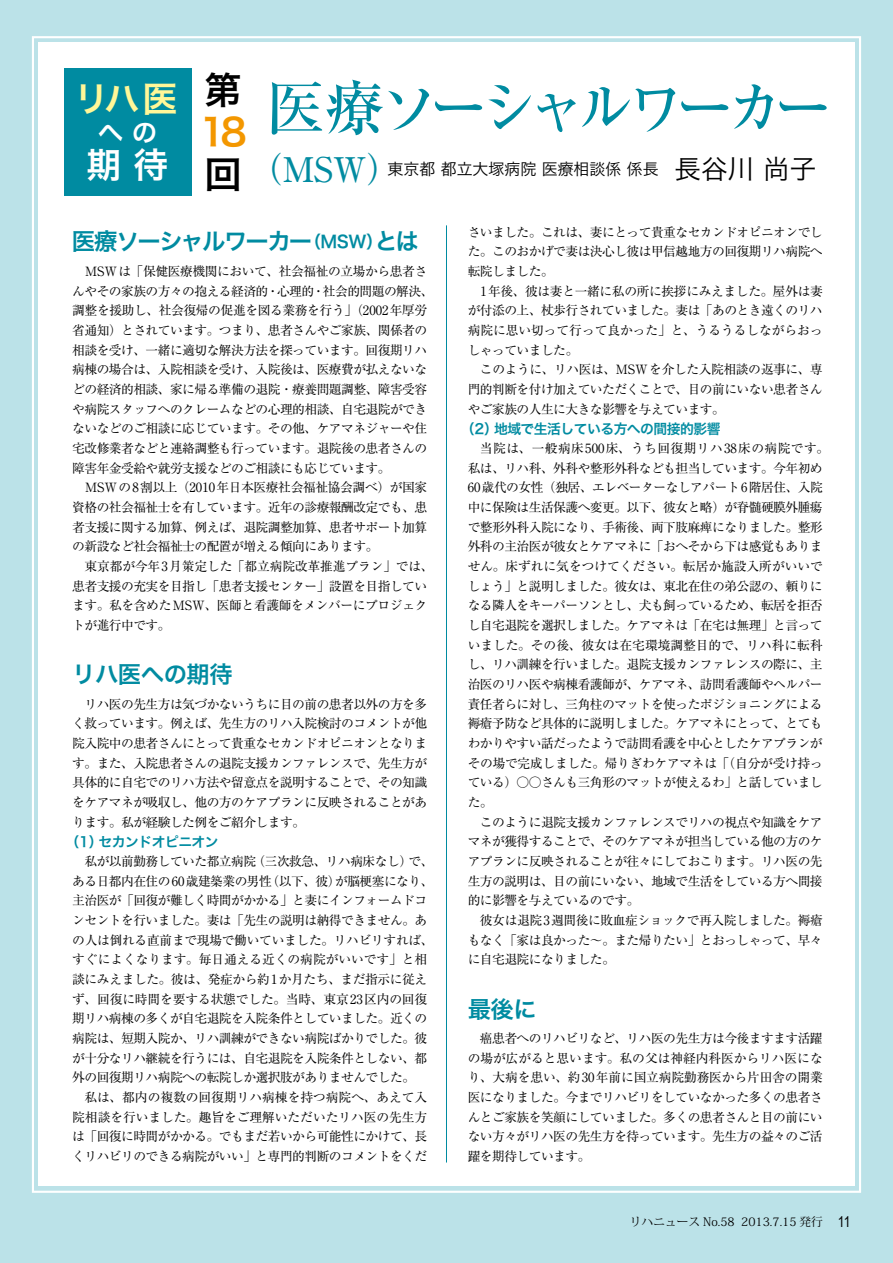
<style>
.page{position:relative;width:893px;height:1263px;background:#bbe2e8}
.page>*{position:absolute;margin:0;border:0;box-sizing:border-box;transform-origin:0 0}
.t1{font:500 59.55px "Ryumin Pro";letter-spacing:-.17em;color:#008ba1}
.t2{font:37.2px "Hira Kaku Pro W6";color:#000}
.t3{font:37.2px "Hira Kaku Pro W6";color:#f39700}
.t4{font:35.1px "Hira Kaku Pro W6";color:#fff798}
.t5{font:35.1px "Hira Kaku Pro W6";color:#fff}
.t6{font:25.5px "Hira Kaku Pro W6";color:#fff}
.t7{font:23.4px "Hira Kaku Pro W6";letter-spacing:-.065em;color:#008ba1}
.t8{font:23.4px "Hira Kaku Pro W6";letter-spacing:-.025em;color:#008ba1}
.t9{font:15.9px "Hira Kaku Pro W3";color:#000}
.t10{font:13.8px "Hira Kaku Pro W6";letter-spacing:-.04em;color:#008ba1}
.t11{font:12.75px/19.6px "Ryumin Pro";letter-spacing:-.04em;color:#000;text-align:justify}
.t12{font:11.7px "Koz Min Pro";color:#000}
.s1{font-family:"Ryumin Pro";font-weight:500;font-size:34.05px;color:#008ba1}
.s2{font-size:26.55px}
.s3{font-size:16.95px}
.s4{font-family:"Arial Narrow";font-size:14.85px}
</style>
<div class="page">
<div style="left:32px;top:36px;width:829px;height:1157px;background:#fff"></div>
<div style="left:64px;top:68px;width:127px;height:127px;background:#008ba1"></div>
<hr style="left:446px;top:225px;width:1px;height:937px;background:#008ba1">
<h3 class="t4" style="left:74px;top:67px;width:105px">リハ医</h3>
<h3 class="t6" style="left:98px;top:109px;width:61px">への</h3>
<h3 class="t5" style="left:87px;top:133px;width:83px">期待</h3>
<h2 class="t2" style="left:205px;top:56px;width:37px">第</h2>
<h2 class="t3" style="left:200px;top:98px;width:49px">18</h2>
<h2 class="t2" style="left:205px;top:140px;width:36px">回</h2>
<h1 class="t1" style="left:266px;top:61px;width:569px">医療ソーシャルワーカー</h1>
<p class="t9" style="left:249px;top:155px;width:569px"><span class="s1">（MSW）</span>東京都都立大塚病院医療相談係係長　<span class="s2">長谷川尚子</span></p>
<h3 class="t7" style="left:72px;top:220px;width:349px">医療ソーシャルワーカー<span class="s3">（MSW）</span>とは</h3>
<p class="t11" style="left:72px;top:260px;width:363px;text-align:left;text-indent:13px">MSWは「保健医療機関において、社会福祉の立場から患者さんやその家族の方々の抱える経済的・心理的・社会的問題の解決、調整を援助し、社会復帰の促進を図る業務を行う」（2002年厚労省通知）とされています。つまり、患者さんやご家族、関係者の相談を受け、一緒に適切な解決方法を探っています。回復期リハ病棟の場合は、入院相談を受け、入院後は、医療費が払えないなどの経済的相談、家に帰る準備の退院・療養問題調整、障害受容や病院スタッフへのクレームなどの心理的相談、自宅退院ができないなどのご相談に応じています。その他、ケアマネジャーや住宅改修業者などと連絡調整も行っています。退院後の患者さんの障害年金受給や就労支援などのご相談にも応じています。</p>
<p class="t11" style="left:72px;top:477px;width:356px;text-indent:13px">MSWの8割以上（2010年日本医療社会福祉協会調べ）が国家資格の社会福祉士を有しています。近年の診療報酬改定でも、患者支援に関する加算、例えば、退院調整加算、患者サポート加算の新設など社会福祉士の配置が増える傾向にあります。</p>
<p class="t11" style="left:72px;top:555px;width:363px;text-align:left;text-indent:12px">東京都が今年3月策定した「都立病院改革推進プラン」では、患者支援の充実を目指し「患者支援センター」設置を目指しています。私を含めたMSW、医師と看護師をメンバーにプロジェクトが進行中です。</p>
<h3 class="t8" style="left:72px;top:653px;width:162px">リハ医への期待</h3>
<p class="t11" style="left:72px;top:693px;width:356px;text-indent:12px">リハ医の先生方は気づかないうちに目の前の患者以外の方を多く救っています。例えば、先生方のリハ入院検討のコメントが他院入院中の患者さんにとって貴重なセカンドオピニオンとなります。また、入院患者さんの退院支援カンファレンスで、先生方が具体的に自宅でのリハ方法や留意点を説明することで、その知識をケアマネが吸収し、他の方のケアプランに反映されることがあります。私が経験した例をご紹介します。</p>
<p class="t10" style="left:65px;top:829px;width:155px">（1）セカンドオピニオン</p>
<p class="t11" style="left:72px;top:850px;width:363px;text-align:left;text-indent:12px">私が以前勤務していた都立病院（三次救急、リハ病床なし）で、ある日都内在住の60歳建築業の男性（以下、彼）が脳梗塞になり、主治医が「回復が難しく時間がかかる」と妻にインフォームドコンセントを行いました。妻は「先生の説明は納得できません。あの人は倒れる直前まで現場で働いていました。リハビリすれば、すぐによくなります。毎日通える近くの病院がいいです」と相談にみえました。彼は、発症から約1か月たち、まだ指示に従えず、回復に時間を要する状態でした。当時、東京23区内の回復期リハ病棟の多くが自宅退院を入院条件としていました。近くの病院は、短期入院か、リハ訓練ができない病院ばかりでした。彼が十分なリハ継続を行うには、自宅退院を入院条件としない、都外の回復期リハ病院への転院しか選択肢がありませんでした。</p>
<p class="t11" style="left:72px;top:1086px;width:356px;text-indent:12px">私は、都内の複数の回復期リハ病棟を持つ病院へ、あえて入院相談を行いました。趣旨をご理解いただいたリハ医の先生方は「回復に時間がかかる。でもまだ若いから可能性にかけて、長くリハビリのできる病院がいい」と専門的判断のコメントをくだ</p>
<p class="t11" style="left:468px;top:221px;width:356px">さいました。これは、妻にとって貴重なセカンドオピニオンでした。このおかげで妻は決心し彼は甲信越地方の回復期リハ病院へ転院しました。</p>
<p class="t11" style="left:468px;top:280px;width:357px;text-indent:13px">1年後、彼は妻と一緒に私の所に挨拶にみえました。屋外は妻が付添の上、杖歩行されていました。妻は「あのとき遠くのリハ病院に思い切って行って良かった」と、うるうるしながらおっしゃっていました。</p>
<p class="t11" style="left:468px;top:359px;width:356px;text-indent:12px">このように、リハ医は、MSWを介した入院相談の返事に、専門的判断を付け加えていただくことで、目の前にいない患者さんやご家族の人生に大きな影響を与えています。</p>
<p class="t10" style="left:461px;top:416px;width:261px">（2）地域で生活している方への間接的影響</p>
<p class="t11" style="left:468px;top:437px;width:363px;text-align:left;text-indent:12px">当院は、一般病床500床、うち回復期リハ38床の病院です。私は、リハ科、外科や整形外科なども担当しています。今年初め<br>60歳代の女性（独居、エレベーターなしアパート6階居住、入院中に保険は生活保護へ変更。以下、彼女と略）が脊髄硬膜外腫瘍で整形外科入院になり、手術後、両下肢麻痺になりました。整形外科の主治医が彼女とケアマネに「おへそから下は感覚もありません。床ずれに気をつけてください。転居か施設入所がいいでしょう」と説明しました。彼女は、東北在住の弟公認の、頼りになる隣人をキーパーソンとし、犬も飼っているため、転居を拒否し自宅退院を選択しました。ケアマネは「在宅は無理」と言っていました。その後、彼女は在宅環境調整目的で、リハ科に転科し、リハ訓練を行いました。退院支援カンファレンスの際に、主治医のリハ医や病棟看護師が、ケアマネ、訪問看護師やヘルパー責任者らに対し、三角柱のマットを使ったポジショニングによる褥瘡予防など具体的に説明しました。ケアマネにとって、とてもわかりやすい話だったようで訪問看護を中心としたケアプランがその場で完成しました。帰りぎわケアマネは「（自分が受け持っている）○○さんも三角形のマットが使えるわ」と話していました。</p>
<p class="t11" style="left:468px;top:811px;width:356px;text-indent:12px">このように退院支援カンファレンスでリハの視点や知識をケアマネが獲得することで、そのケアマネが担当している他の方のケアプランに反映されることが往々にしておこります。リハ医の先生方の説明は、目の前にいない、地域で生活をしている方へ間接的に影響を与えているのです。</p>
<p class="t11" style="left:468px;top:910px;width:357px;text-indent:12px">彼女は退院3週間後に敗血症ショックで再入院しました。褥瘡もなく「家は良かった～。また帰りたい」とおっしゃって、早々に自宅退院になりました。</p>
<h3 class="t7" style="left:468px;top:987px;width:71px">最後に</h3>
<p class="t11" style="left:468px;top:1027px;width:357px;text-indent:12px">癌患者へのリハビリなど、リハ医の先生方は今後ますます活躍の場が広がると思います。私の父は神経内科医からリハ医になり、大病を患い、約30年前に国立病院勤務医から片田舎の開業医になりました。今までリハビリをしていなかった多くの患者さんとご家族を笑顔にしていました。多くの患者さんと目の前にいない方々がリハ医の先生方を待っています。先生方の益々のご活躍を期待しています。</p>
<p class="t12" style="left:630px;top:1213px;width:222px">リハニュース No.58 2013.7.15 発行 <span class="s4">11</span></p>
</div>
